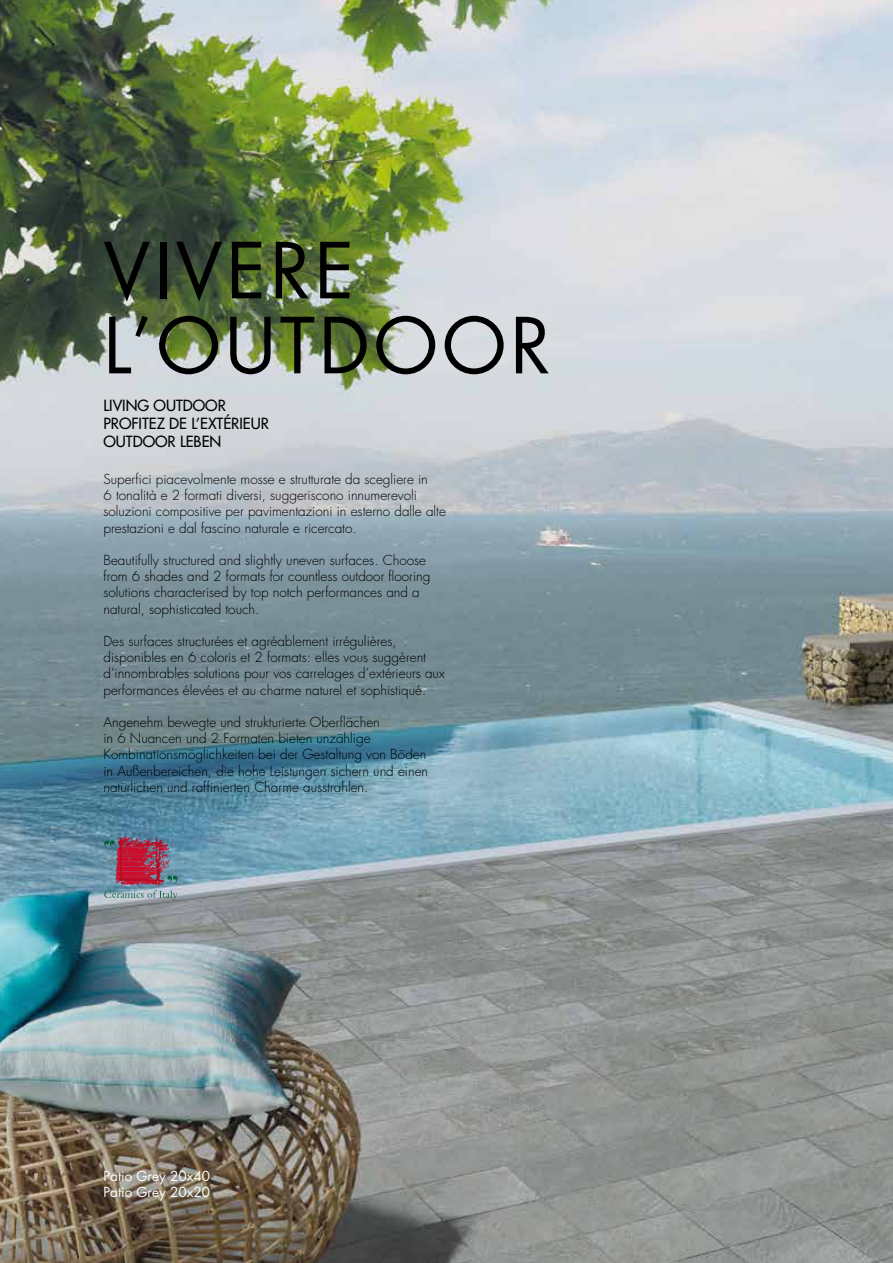
<style>
.page{position:relative;width:893px;height:1263px;background:#fff}
.page>*{position:absolute;margin:0;border:0;box-sizing:border-box;transform-origin:0 0}
.t1{font:75px/75px "Futura Std";letter-spacing:.05em;color:#000}
.t2{font:500 15px/18px "Futura Std";color:#000}
.t3{font:300 13.5px/16.2px "Futura Std";color:#000}
.t4{font:13.5px/16.2px "Futura Std";color:#fff}
</style>
<div class="page">
<img style="left:0;top:0;width:893px;height:1263px">
<svg style="left:104px;top:836px;width:74px;height:64px;background:#8f677b"></svg>
<h1 class="t1" style="left:103px;top:234px;width:449px">VIVERE<br>L’OUTDOOR</h1>
<p class="t2" style="left:103px;top:396px;width:167px">LIVING OUTDOOR<br>PROFITEZ DE L’EXTÉRIEUR<br>OUTDOOR LEBEN</p>
<p class="t3" style="left:103px;top:471px;width:344px">Superfici piacevolmente mosse e strutturate da scegliere in<br>6 tonalità e 2 formati diversi, suggeriscono innumerevoli soluzioni compositive per pavimentazioni in esterno dalle alte prestazioni e dal fascino naturale e ricercato.</p>
<p class="t3" style="left:103px;top:552px;width:329px">Beautifully structured and slightly uneven surfaces. Choose from 6 shades and 2 formats for countless outdoor flooring solutions characterised by top notch performances and a natural, sophisticated touch.</p>
<p class="t3" style="left:103px;top:633px;width:343px">Des surfaces structurées et agréablement irrégulières, disponibles en 6 coloris et 2 formats: elles vous suggèrent d’innombrables solutions pour vos carrelages d’extérieurs aux performances élevées et au charme naturel et sophistiqué.</p>
<p class="t3" style="left:103px;top:714px;width:326px">Angenehm bewegte und strukturierte Oberflächen<br>in 6 Nuancen und 2 Formaten bieten unzählige Kombinationsmöglichkeiten bei der Gestaltung von Böden in Außenbereichen, die hohe Leistungen sichern und einen natürlichen und raffinierten Charme ausstrahlen.</p>
<p class="t4" style="left:103px;top:1168px;width:108px">Patio Grey 20x40<br>Patio Grey 20x20</p>
</div>
